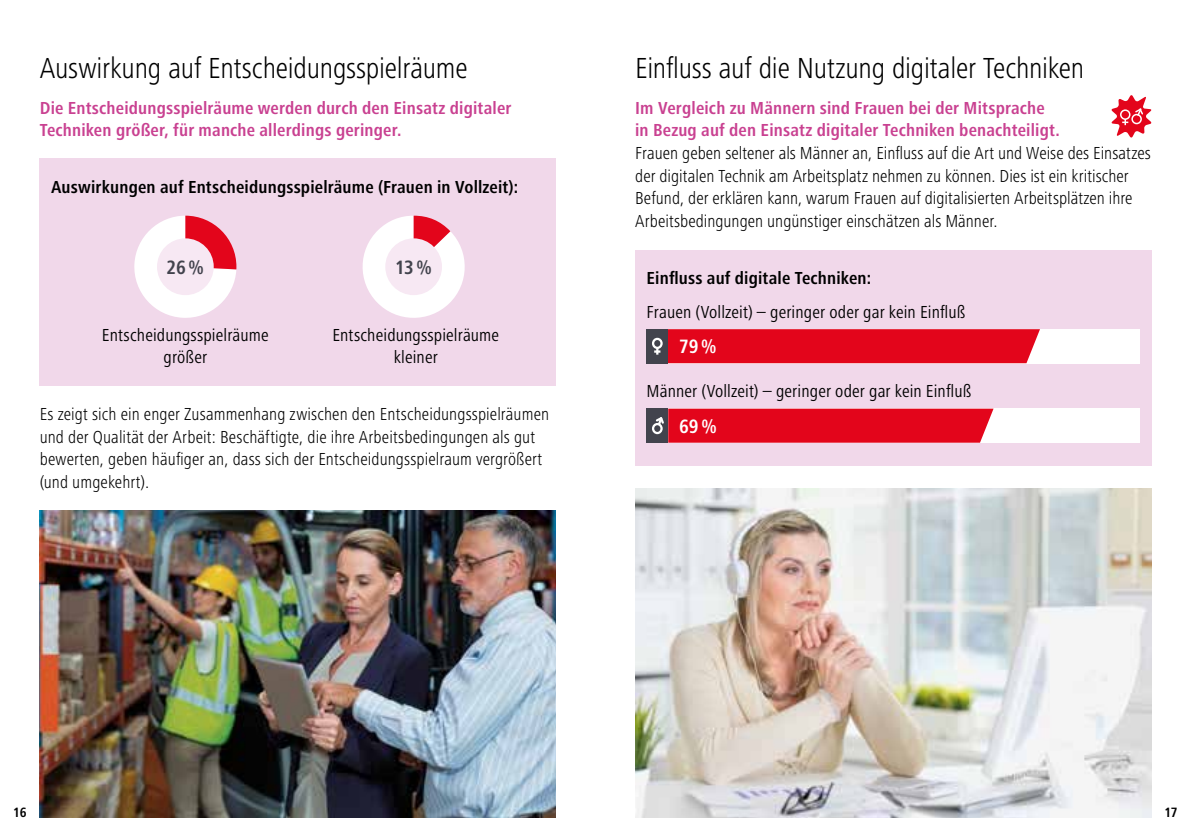
<style>
.page{position:relative;width:1191px;height:840px;background:#fff}
.page>*{position:absolute;margin:0;border:0;box-sizing:border-box;transform-origin:0 0}
.t1{font:300 condensed 30px "Frutiger Next Pro";letter-spacing:-.01em;color:#000}
.t2{font:700 condensed 20px "Frutiger Next Pro";color:#fff}
.t3{font:700 condensed 20px "Frutiger Next Pro";color:#42434d}
.t4{font:300 condensed 18px/22.6px "Frutiger Next Pro";letter-spacing:.005em;color:#000}
.t5{font:700 condensed 18px/22.6px "Frutiger Next Pro";letter-spacing:.01em;color:#c94191}
.t6{font:condensed 18px/22.6px "Frutiger Next Pro";letter-spacing:.01em;color:#000;text-align:center}
.t7{font:700 condensed 18px "Frutiger Next Pro";letter-spacing:.01em;color:#000}
.t8{font:700 condensed 14px "Frutiger Next Pro";color:#000}
</style>
<div class="page">
<div style="left:40px;top:159px;width:516px;height:227px;background:#f1d8ea"></div>
<svg style="left:362px;top:215px;width:103px;height:103px"></svg>
<svg style="left:134px;top:215px;width:102px;height:103px"></svg>
<div style="left:635px;top:249px;width:516px;height:216px;background:#f1d8ea"></div>
<svg style="left:1111px;top:95px;width:40px;height:43px"></svg>
<div style="left:668px;top:329px;width:472px;height:34px;background:#fff"></div>
<div style="left:668px;top:329px;width:372px;height:34px;background:#e3051b"></div>
<div style="left:646px;top:329px;width:22px;height:34px;background:#42434d"></div>
<div style="left:652px;top:337px;width:10px;height:12px;border:2px solid #fff;border-radius:50%"></div>
<svg style="left:654px;top:348px;width:6px;height:6px"></svg>
<div style="left:668px;top:408px;width:472px;height:34px;background:#fff"></div>
<div style="left:646px;top:408px;width:22px;height:34px;background:#42434d"></div>
<div style="left:652px;top:422px;width:10px;height:12px;border:2px solid #fff;border-radius:50%"></div>
<svg style="left:654px;top:408px;width:339px;height:34px;background:#de1226"></svg>
<img style="left:635px;top:488px;width:516px;height:328px">
<img style="left:40px;top:510px;width:516px;height:306px">
<div style="left:385px;top:238px;width:57px;height:57px;background:#f7e8f3;border-radius:50%"></div>
<div style="left:157px;top:238px;width:57px;height:57px;background:#f7e8f3;border-radius:50%"></div>
<h1 class="t1" style="left:40px;top:51px;width:429px">Auswirkung auf Entscheidungsspielräume</h1>
<p class="t5" style="left:40px;top:96px;width:473px">Die Entscheidungsspielräume werden durch den Einsatz digitaler<br>Techniken größer, für manche allerdings geringer.</p>
<p class="t7" style="left:51px;top:176px;width:468px">Auswirkungen auf Entscheidungsspielräume (Frauen in Vollzeit):</p>
<p class="t3" style="left:166px;top:256px;width:39px">26%</p>
<p class="t3" style="left:395px;top:256px;width:39px">13%</p>
<p class="t6" style="left:102px;top:323px;width:168px">Entscheidungsspielräume größer</p>
<p class="t6" style="left:332px;top:323px;width:168px">Entscheidungsspielräume kleiner</p>
<p class="t4" style="left:40px;top:402px;width:511px">Es zeigt sich ein enger Zusammenhang zwischen den Entscheidungsspielräumen und der Qualität der Arbeit: Beschäftigte, die ihre Arbeitsbedingungen als gut bewerten, geben häufiger an, dass sich der Entscheidungsspielraum vergrößert (und umgekehrt).</p>
<h1 class="t1" style="left:635px;top:51px;width:450px">Einfluss auf die Nutzung digitaler Techniken</h1>
<p class="t5" style="left:635px;top:96px;width:426px">Im Vergleich zu Männern sind Frauen bei der Mitsprache in Bezug auf den Einsatz digitaler Techniken benachteiligt.</p>
<p class="t4" style="left:635px;top:141px;width:517px">Frauen geben seltener als Männer an, Einfluss auf die Art und Weise des Einsatzes der digitalen Technik am Arbeitsplatz nehmen zu können. Dies ist ein kritischer Befund, der erklären kann, warum Frauen auf digitalisierten Arbeitsplätzen ihre Arbeitsbedingungen ungünstiger einschätzen als Männer.</p>
<p class="t7" style="left:646px;top:267px;width:226px">Einfluss auf digitale Techniken:</p>
<p class="t6" style="left:646px;top:300px;width:320px">Frauen (Vollzeit) – geringer oder gar kein Einfluß</p>
<p class="t2" style="left:679px;top:335px;width:39px">79%</p>
<p class="t6" style="left:646px;top:380px;width:326px">Männer (Vollzeit) – geringer oder gar kein Einfluß</p>
<p class="t2" style="left:679px;top:414px;width:40px">69%</p>
<p class="t8" style="left:13px;top:804px;width:15px">16</p>
<p class="t8" style="left:1164px;top:804px;width:15px">17</p>
</div>
